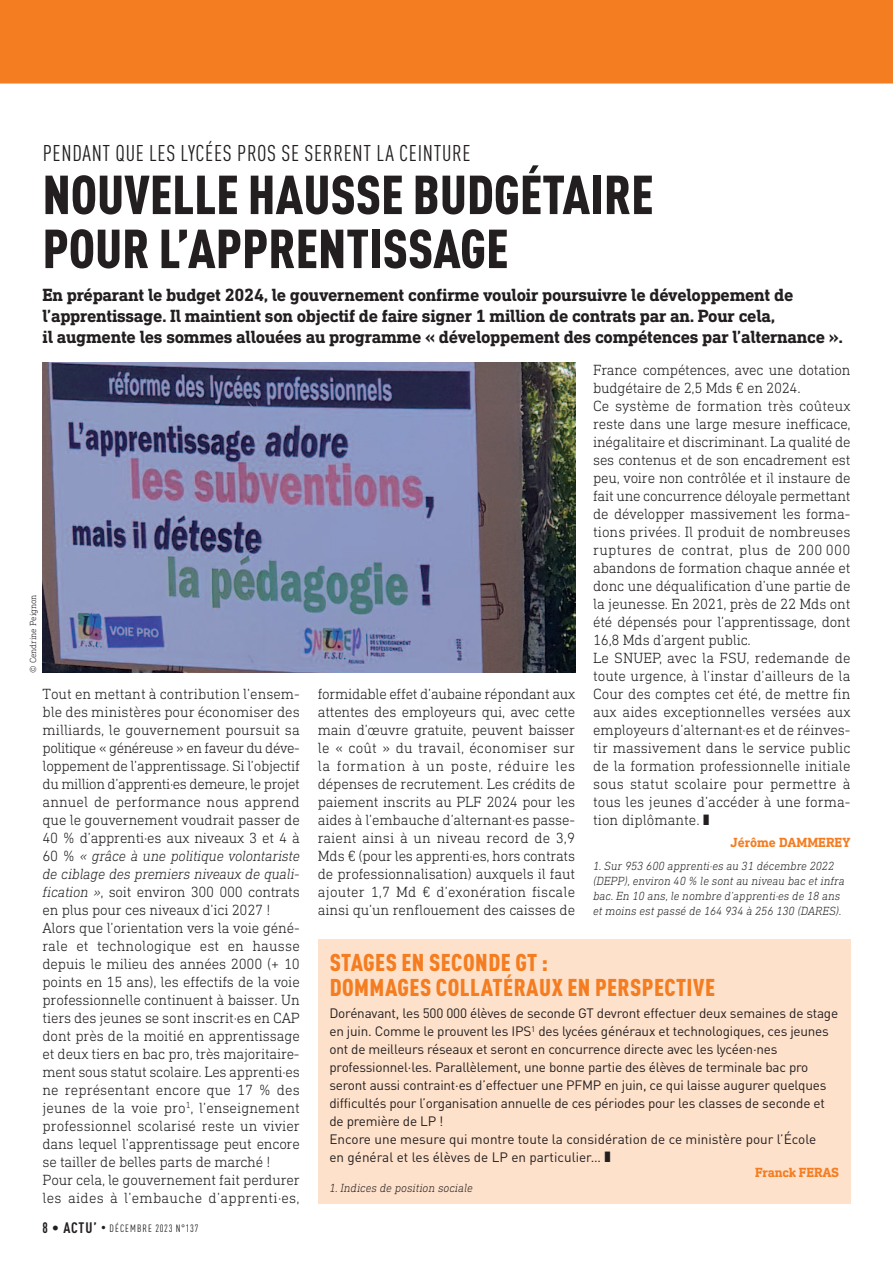
<style>
.page{position:relative;width:893px;height:1263px;background:#fff}
.page>*{position:absolute;margin:0;border:0;box-sizing:border-box;transform-origin:0 0}
.t1{font:900 condensed 54px/54px "DIN Pro";color:#231f20}
.t2{font:900 condensed 24px/25.5px "DIN Pro";letter-spacing:.02em;color:#f47d21}
.t3{font:condensed 22.5px "DIN Pro";letter-spacing:.03em;color:#231f20}
.t4{font:700 18px/21px "DIN Next Slab Pro";letter-spacing:-.015em;color:#231f20}
.t5{font:300 15px/18px "DIN Next Slab Pro";letter-spacing:-.01em;color:#231f20}
.t6{font:13.5px/18px "DIN Pro";letter-spacing:-.015em;color:#231f20}
.t7{font:700 13.5px "DIN Next Slab Pro";letter-spacing:-.015em;color:#f47d21}
.t8{font:italic 300 12px/15px "DIN Next Slab Pro";color:#231f20}
.t9{font:condensed 10.5px "DIN Pro";letter-spacing:.1em;color:#231f20}
.t10{font:300 9px "DIN Next Slab Pro";letter-spacing:-.01em;color:#231f20}
.s1{font-style:italic}
.s2{font-weight:700;font-size:15px}
</style>
<div class="page">
<img style="left:43px;top:362px;width:532px;height:311px">
<div style="left:318px;top:939px;width:532px;height:264px;background:#fee1ca"></div>
<div style="left:0;top:0;width:893px;height:84px;background:#f47d21"></div>
<h3 class="t3" style="left:43px;top:145px;width:429px">PENDANT QUE LES LYCÉES PROS SE SERRENT LA CEINTURE</h3>
<h1 class="t1" style="left:43px;top:173px;width:612px">NOUVELLE HAUSSE BUDGÉTAIRE<br>POUR L’APPRENTISSAGE</h1>
<p class="t4" style="left:43px;top:284px;width:802px">En préparant le budget 2024, le gouvernement confirme vouloir poursuivre le développement de l’apprentissage. Il maintient son objectif de faire signer 1 million de contrats par an. Pour cela,<br>il augmente les sommes allouées au programme « développement des compétences par l’alternance ».</p>
<p class="t5" style="left:593px;top:361px;width:259px">France compétences, avec une dotation budgétaire de 2,5 Mds € en 2024.<br>Ce système de formation très coûteux reste dans une large mesure inefficace, inégalitaire et discriminant. La qualité de ses contenus et de son encadrement est peu, voire non contrôlée et il instaure de fait une concurrence déloyale permettant de développer massivement les forma&shy;tions privées. Il produit de nombreuses ruptures de contrat, plus de 200 000 abandons de formation chaque année et donc une déqualification d’une partie de la jeunesse. En 2021, près de 22 Mds ont été dépensés pour l’apprentissage, dont 16,8 Mds d’argent public.<br>Le SNUEP, avec la FSU, redemande de toute urgence, à l’instar d’ailleurs de la Cour des comptes cet été, de mettre fin aux aides exceptionnelles versées aux employeurs d’alternant·es et de réinves&shy;tir massivement dans le service public de la formation professionnelle initiale sous statut scolaire pour permettre à tous les jeunes d’accéder à une forma&shy;tion diplômante. ❚</p>
<p class="t7" style="left:730px;top:835px;width:121px">Jérôme DAMMEREY</p>
<p class="t8" style="left:593px;top:858px;width:253px">1. Sur 953 600 apprenti·es au 31 décembre 2022 (DEPP), environ 40 % le sont au niveau bac et infra bac. En 10 ans, le nombre d’apprenti∙es de 18 ans et moins est passé de 164 934 à 256 130 (DARES).</p>
<p class="t10" style="left:28px;top:673px;width:80px;rotate:-90deg">© Cendrine Peignon</p>
<p class="t5" style="left:42px;top:685px;width:259px">Tout en mettant à contribution l’ensem&shy;ble des ministères pour économiser des milliards, le gouvernement poursuit sa politique « généreuse » en faveur du déve&shy;loppement de l’apprentissage. Si l’objectif du million d’apprenti·es demeure, le projet annuel de performance nous apprend que le gouvernement voudrait passer de 40 % d’apprenti·es aux niveaux 3 et 4 à 60 % <span class="s1">« grâce à une politique volontariste de ciblage des premiers niveaux de quali&shy;fication »</span>, soit environ 300 000 contrats en plus pour ces niveaux d’ici 2027 !<br>Alors que l’orientation vers la voie géné&shy;rale et technologique est en hausse depuis le milieu des années 2000 (+ 10 points en 15 ans), les effectifs de la voie professionnelle continuent à baisser. Un tiers des jeunes se sont inscrit·es en CAP dont près de la moitié en apprentissage et deux tiers en bac pro, très majoritaire&shy;ment sous statut scolaire. Les apprenti·es ne représentant encore que 17 % des jeunes de la voie pro<sup>1</sup>, l’enseignement professionnel scolarisé reste un vivier dans lequel l’apprentissage peut encore se tailler de belles parts de marché !<br>Pour cela, le gouvernement fait perdurer les aides à l’embauche d’apprenti·es,</p>
<p class="t5" style="left:318px;top:685px;width:259px;text-align:justify">formidable effet d’aubaine répondant aux attentes des employeurs qui, avec cette main d’œuvre gratuite, peuvent baisser le « coût » du travail, économiser sur la formation à un poste, réduire les dépenses de recrutement. Les crédits de paiement inscrits au PLF 2024 pour les aides à l’embauche d’alternant·es passe&shy;raient ainsi à un niveau record de 3,9<br>Mds € (pour les apprenti∙es, hors contrats de professionnalisation) auxquels il faut ajouter 1,7 Md € d’exonération fiscale ainsi qu’un renflouement des caisses de</p>
<h2 class="t2" style="left:330px;top:952px;width:387px">STAGES EN SECONDE GT :<br>DOMMAGES COLLATÉRAUX EN PERSPECTIVE</h2>
<p class="t6" style="left:329px;top:1005px;width:510px">Dorénavant, les 500 000 élèves de seconde GT devront effectuer deux semaines de stage en juin. Comme le prouvent les IPS<sup>1</sup> des lycées généraux et technologiques, ces jeunes ont de meilleurs réseaux et seront en concurrence directe avec les lycéen·nes professionnel·les. Parallèlement, une bonne partie des élèves de terminale bac pro seront aussi contraint·es d’effectuer une PFMP en juin, ce qui laisse augurer quelques difficultés pour l’organisation annuelle de ces périodes pour les classes de seconde et de première de LP !<br>Encore une mesure qui montre toute la considération de ce ministère pour l’École<br>en général et les élèves de LP en particulier… ❚</p>
<p class="t7" style="left:755px;top:1164px;width:85px">Franck FERAS</p>
<p class="t8" style="left:329px;top:1180px;width:145px">1. Indices de position sociale</p>
<p class="t9" style="left:43px;top:1225px;width:157px"><span class="s2">8 • ACTU’</span> • DÉCEMBRE 2023 N°137</p>
</div>
